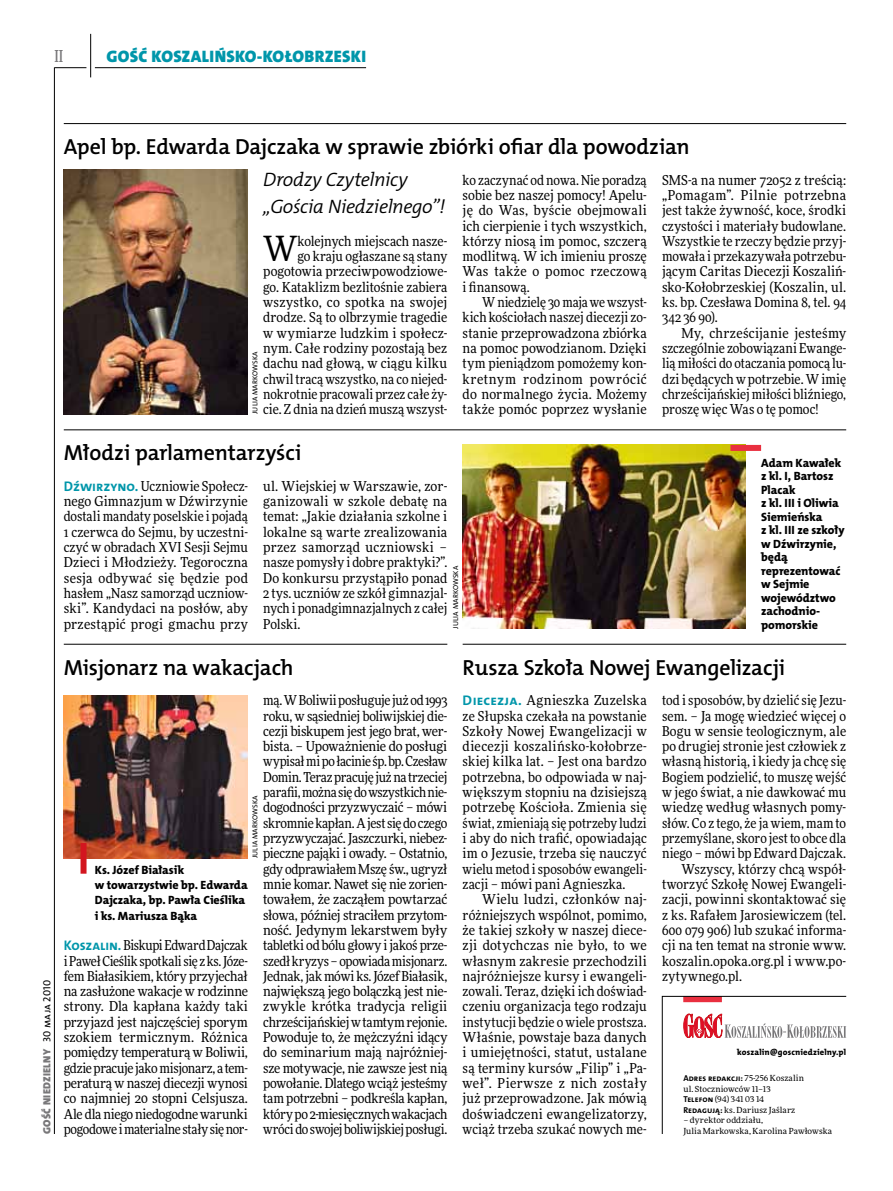
<style>
.page{position:relative;width:893px;height:1191px;background:#fff}
.page>*{position:absolute;margin:0;border:0;box-sizing:border-box;transform-origin:0 0}
.t1{font:34.8px "Freeday Narrow News";color:#000}
.t2{font:21.9px "The Mix HP6 Se Bld";letter-spacing:-.01em;color:#000}
.t3{font:19.5px/26.8px "The Mix HP4 Se Lig IT";letter-spacing:-.015em;color:#000}
.t4{font:16.65px "The Mix HP9 Blk";letter-spacing:.02em;color:#0096aa}
.t5{font:500 16.5px "Freeday Narrow";color:#787779;scale:.9 1}
.t6{font:13.65px/15.3px "Freeday Narrow News";letter-spacing:.005em;color:#000;text-align:justify}
.t7{font:13.65px "Freeday Narrow News";letter-spacing:.03em;color:#000}
.t8{font:12px/13.5px "The Mix HP8 Ex Bld";letter-spacing:-.005em;color:#000}
.t9{font:10.5px "The Mix HP9 Blk";letter-spacing:.025em;color:#787779}
.t10{font:8.55px "The Mix HP7 Bld";letter-spacing:.005em;color:#000}
.t11{font:8.55px "The Mix HP8 Ex Bld";letter-spacing:.015em;color:#000}
.t12{font:8.4px/10.5px "Freeday News";letter-spacing:.01em;color:#000}
.t13{font:7.2px "The Mix HP5 Plain";letter-spacing:.025em;color:#000}
.s1{font-family:"The Mix HP5 Plain";color:#000}
.s2{font-family:"The Mix HP7 Bld";font-size:13.95px;color:#0096aa}
.s3{font-family:"Freeday News";font-size:8.4px}
.s4{font-family:"The Mix HP7 Bld";font-size:8.55px}
</style>
<div class="page">
<hr style="left:54px;top:67px;width:1px;height:1067px;background:#000">
<hr style="left:90px;top:34px;width:1px;height:43px;background:#000">
<hr style="left:54px;top:67px;width:32px;height:1px;background:#000">
<hr style="left:95px;top:67px;width:271px;height:1px;background:#000">
<hr style="left:64px;top:123px;width:782px;height:1px;background:#000">
<img style="left:64px;top:169px;width:184px;height:245px">
<hr style="left:463px;top:644px;width:383px;height:1px;background:#000">
<svg style="left:662px;top:996px;width:185px;height:138px"></svg>
<hr style="left:64px;top:429px;width:782px;height:1px;background:#000">
<img style="left:463px;top:445px;width:283px;height:183px">
<hr style="left:64px;top:644px;width:383px;height:1px;background:#000">
<img style="left:64px;top:695px;width:184px;height:163px">
<div style="left:730px;top:445px;width:31px;height:6px;background:#e92f3f"></div>
<div style="left:81px;top:843px;width:6px;height:30px;background:#d3151f"></div>
<p class="t5" style="left:54px;top:46px;width:11px">II</p>
<p class="t4" style="left:106px;top:46px;width:261px">GOŚĆ KOSZALIŃSKO-KOŁOBRZESKI</p>
<p class="t9" style="left:40px;top:1134px;width:156px;rotate:-90deg">GOŚĆ NIEDZIELNY <span class="s1">30 maja 2010</span></p>
<h2 class="t2" style="left:64px;top:132px;width:627px">Apel bp. Edwarda Dajczaka w sprawie zbiórki ofiar dla powodzian</h2>
<h3 class="t3" style="left:263px;top:167px;width:183px">Drodzy Czytelnicy „Gościa Niedzielnego”!</h3>
<h1 class="t1" style="left:263px;top:227px;width:36px">W</h1>
<p class="t6" style="left:463px;top:172px;width:186px">ko zaczynać od nowa. Nie poradzą sobie bez naszej pomocy! Apelu&shy;ję do Was, byście obejmowali ich cierpienie i tych wszystkich, którzy niosą im pomoc, szczerą modlitwą. W ich imieniu proszę Was także o pomoc rzeczową i finansową.</p>
<p class="t6" style="left:463px;top:294px;width:186px;text-indent:20px">W niedzielę 30 maja we wszyst&shy;kich kościołach naszej diecezji zo&shy;stanie przeprowadzona zbiórka na pomoc powodzianom. Dzięki tym pieniądzom pomożemy kon&shy;kretnym rodzinom powrócić do normalnego życia. Możemy także pomóc poprzez wysłanie</p>
<p class="t6" style="left:662px;top:172px;width:186px">SMS-a na numer 72052 z treścią: „Pomagam”. Pilnie potrzebna jest także żywność, koce, środki czystości i materiały budowlane.<br>Wszystkie te rzeczy będzie przyj&shy;mowała i przekazywała potrzebu&shy;jącym Caritas Diecezji Koszaliń&shy;sko-Kołobrzeskiej (Koszalin, ul. ks. bp. Czesława Domina 8, tel. 94<br>342 36 90).</p>
<p class="t6" style="left:662px;top:325px;width:186px;text-indent:20px">My, chrześcijanie jesteśmy szczególnie zobowiązani Ewange&shy;lią miłości do otaczania pomocą lu&shy;dzi będących w potrzebie. W imię chrześcijańskiej miłości bliźniego, proszę więc Was o tę pomoc!</p>
<p class="t6" style="left:263px;top:233px;width:186px;text-align:right">kolejnych miejscach nasze-<br>go kraju ogłaszane są stany pogotowia przeciwpowodziowe&shy;go. Kataklizm bezlitośnie zabiera wszystko, co spotka na swojej drodze. Są to olbrzymie tragedie w wymiarze ludzkim i społecz&shy;nym. Całe rodziny pozostają bez dachu nad głową, w ciągu kilku chwil tracą wszystko, na co niejed&shy;nokrotnie pracowali przez całe ży&shy;cie. Z dnia na dzień muszą wszyst-</p>
<p class="t13" style="left:251px;top:414px;width:64px;rotate:-90deg">Julia Markowska</p>
<h2 class="t2" style="left:64px;top:439px;width:239px">Młodzi parlamentarzyści</h2>
<p class="t6" style="left:64px;top:478px;width:186px"><span class="s2">Dźwirzyno.</span> Uczniowie Społecz&shy;nego Gimnazjum w Dźwirzynie dostali mandaty poselskie i pojadą 1 czerwca do Sejmu, by uczestni&shy;czyć w obradach XVI Sesji Sejmu Dzieci i Młodzieży. Tegoroczna sesja odbywać się będzie pod hasłem „Nasz samorząd uczniow&shy;ski”. Kandydaci na posłów, aby przestąpić progi gmachu przy</p>
<p class="t6" style="left:263px;top:478px;width:186px">ul. Wiejskiej w Warszawie, zor&shy;ganizowali w szkole debatę na temat: „Jakie działania szkolne i lokalne są warte zrealizowania przez samorząd uczniowski – nasze pomysły i dobre praktyki?”.<br>Do konkursu przystąpiło ponad 2 tys. uczniów ze szkół gimnazjal&shy;nych i ponadgimnazjalnych z całej Polski.</p>
<h2 class="t2" style="left:64px;top:653px;width:231px">Misjonarz na wakacjach</h2>
<p class="t8" style="left:761px;top:456px;width:85px">Adam Kawałek z kl. I, Bartosz<br>Placak<br>z kl. III i Oliwia<br>Siemieńska<br>z kl. III ze szkoły w Dźwirzynie, będą reprezentować w Sejmie województwo zachodnio&shy;pomorskie</p>
<p class="t13" style="left:451px;top:628px;width:64px;rotate:-90deg">Julia Markowska</p>
<h2 class="t2" style="left:463px;top:653px;width:324px">Rusza Szkoła Nowej Ewangelizacji</h2>
<p class="t6" style="left:463px;top:692px;width:186px"><span class="s2">Diecezja.</span> Agnieszka Zuzelska ze Słupska czekała na powstanie Szkoły Nowej Ewangelizacji w diecezji koszalińsko-kołobrze&shy;skiej kilka lat. – Jest ona bardzo potrzebna, bo odpowiada w naj&shy;większym stopniu na dzisiejszą potrzebę Kościoła. Zmienia się świat, zmieniają się potrzeby ludzi i aby do nich trafić, opowiadając im o Jezusie, trzeba się nauczyć wielu metod i sposobów ewangeli&shy;zacji – mówi pani Agnieszka.</p>
<p class="t6" style="left:463px;top:891px;width:186px;text-indent:20px">Wielu ludzi, członków naj&shy;różniejszych wspólnot, pomimo, że takiej szkoły w naszej diece&shy;zji dotychczas nie było, to we własnym zakresie przechodzili najróżniejsze kursy i ewangeli&shy;zowali. Teraz, dzięki ich doświad&shy;czeniu organizacja tego rodzaju instytucji będzie o wiele prostsza.<br>Właśnie, powstaje baza danych i umiejętności, statut, ustalane są terminy kursów „Filip” i „Pa&shy;weł”. Pierwsze z nich zostały już przeprowadzone. Jak mówią doświadczeni ewangelizatorzy, wciąż trzeba szukać nowych me-</p>
<p class="t6" style="left:263px;top:692px;width:186px">mą. W Boliwii posługuje już od 1993 roku, w sąsiedniej boliwijskiej die&shy;cezji biskupem jest jego brat, wer&shy;bista. – Upoważnienie do posługi wypisał mi po łacinie śp. bp. Czesław Domin. Teraz pracuję już na trzeciej parafii, można się do wszystkich nie&shy;dogodności przyzwyczaić – mówi skromnie kapłan. A jest się do czego przyzwyczajać. Jaszczurki, niebez&shy;pieczne pająki i owady. – Ostatnio, gdy odprawiałem Mszę św., ugryzł mnie komar. Nawet się nie zorien&shy;towałem, że zacząłem powtarzać słowa, później straciłem przytom&shy;ność. Jedynym lekarstwem były tabletki od bólu głowy i jakoś prze&shy;szedł kryzys – opowiada misjonarz.<br>Jednak, jak mówi ks. Józef Białasik, największą jego bolączką jest nie&shy;zwykle krótka tradycja religii chrześcijańskiej w tamtym rejonie.<br>Powoduje to, że mężczyźni idący do seminarium mają najróżniej&shy;sze motywacje, nie zawsze jest nią powołanie. Dlatego wciąż jesteśmy tam potrzebni – podkreśla kapłan, który po 2-miesięcznych wakacjach wróci do swojej boliwijskiej posługi.</p>
<p class="t6" style="left:662px;top:692px;width:186px">tod i sposobów, by dzielić się Jezu-</p>
<p class="t6" style="left:662px;top:708px;width:186px">sem. – Ja mogę wiedzieć więcej o</p>
<p class="t6" style="left:662px;top:723px;width:186px">Bogu w sensie teologicznym, ale</p>
<p class="t6" style="left:662px;top:738px;width:186px">po drugiej stronie jest człowiek z</p>
<p class="t6" style="left:662px;top:754px;width:186px">własną historią, i kiedy ja chcę się</p>
<p class="t6" style="left:662px;top:769px;width:186px">Bogiem podzielić, to muszę wejść</p>
<p class="t6" style="left:662px;top:784px;width:186px">w jego świat, a nie dawkować mu</p>
<p class="t6" style="left:662px;top:799px;width:186px">wiedzę według własnych pomy-</p>
<p class="t6" style="left:662px;top:815px;width:186px">słów. Co z tego, że ja wiem, mam to</p>
<p class="t6" style="left:662px;top:830px;width:186px">przemyślane, skoro jest to obce dla</p>
<p class="t6" style="left:662px;top:845px;width:186px">niego – mówi bp Edward Dajczak.</p>
<p class="t6" style="left:682px;top:861px;width:166px">Wszyscy, którzy chcą współ-</p>
<p class="t6" style="left:662px;top:876px;width:186px">tworzyć Szkołę Nowej Ewangeli-</p>
<p class="t6" style="left:662px;top:891px;width:186px">zacji, powinni skontaktować się</p>
<p class="t6" style="left:662px;top:907px;width:186px">z ks. Rafałem Jarosiewiczem (tel.</p>
<p class="t6" style="left:662px;top:922px;width:186px">600 079 906) lub szukać informa-</p>
<p class="t6" style="left:662px;top:937px;width:186px">cji na ten temat na stronie www.</p>
<p class="t6" style="left:662px;top:953px;width:186px">koszalin.opoka.org.pl i www.po-</p>
<p class="t7" style="left:662px;top:967px;width:81px">zytywnego.pl.</p>
<p class="t13" style="left:251px;top:858px;width:64px;rotate:-90deg">Julia Markowska</p>
<p class="t8" style="left:95px;top:862px;width:154px;line-height:15.3px">Ks. Józef Białasik<br>w towarzystwie bp. Edwarda<br>Dajczaka, bp. Pawła Cieślika i ks. Mariusza Bąka</p>
<p class="t6" style="left:64px;top:937px;width:186px"><span class="s2">Koszalin.</span> Biskupi Edward Dajczak i Paweł Cieślik spotkali się z ks. Józe&shy;fem Białasikiem, który przyjechał na zasłużone wakacje w rodzinne strony. Dla kapłana każdy taki przyjazd jest najczęściej sporym szokiem termicznym. Różnica pomiędzy temperaturą w Boliwii, gdzie pracuje jako misjonarz, a tem&shy;peraturą w naszej diecezji wynosi co najmniej 20 stopni Celsjusza.<br>Ale dla niego niedogodne warunki pogodowe i materialne stały się nor-</p>
<p class="t11" style="left:737px;top:1046px;width:110px">koszalin@goscniedzielny.pl</p>
<p class="t10" style="left:683px;top:1073px;width:122px">Adres redakcji: <span class="s3">75-256 Koszalin</span></p>
<p class="t12" style="left:683px;top:1083px;width:113px">ul. Stoczniowców 11–13<br><span class="s4">Telefon</span> (94) 341 03 14<br><span class="s4">Redagują:</span> ks. Dariusz Jaślarz</p>
<p class="t12" style="left:683px;top:1115px;width:150px">– dyrektor oddziału,<br>Julia Markowska, Karolina Pawłowska</p>
</div>
